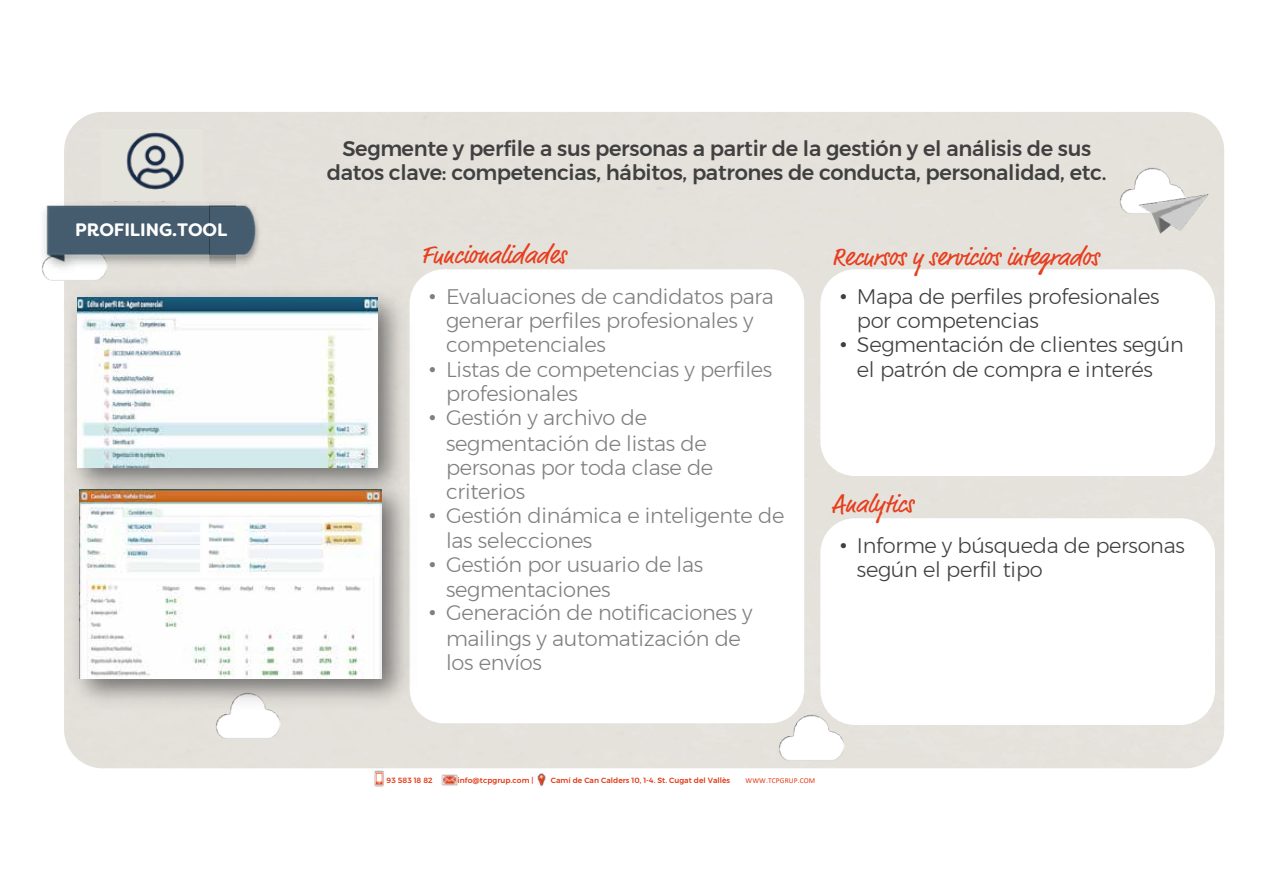
<style>
.page{position:relative;width:1263px;height:893px;background:#fff}
.page>*{position:absolute;margin:0;border:0;box-sizing:border-box;transform-origin:0 0}
.t1{font:25.5px "Market OT";color:#e73e1e}
.t2{font:300 21px "Montserrat";letter-spacing:-.015em;color:#7f7f80}
.t3{font:300 21px/24.2px "Montserrat";letter-spacing:-.015em;color:#404040}
.t4{font:500 21px/24.2px "Montserrat";letter-spacing:-.015em;color:#404040;text-align:center}
.t5{font:700 18px "Filson Soft";letter-spacing:-.005em;color:#fff}
.t6{font:500 7.5px "Montserrat";letter-spacing:.005em;color:#e13713}
.t7{font:7.5px "Calibri";color:#e13713}
.s1{font-family:"Arial";font-weight:400}
</style>
<div class="page">
<img style="left:778px;top:713px;width:67px;height:47px">
<img style="left:42px;top:272px;width:65px;height:8px">
<img style="left:41px;top:201px;width:169px;height:71px">
<img style="left:210px;top:201px;width:51px;height:71px">
<div style="left:410px;top:269px;width:394px;height:454px;background:#fff;border-radius:34px"></div>
<img style="left:372px;top:768px;width:14px;height:19px">
<img style="left:442px;top:775px;width:15px;height:10px">
<svg style="left:537px;top:773px;width:9px;height:13px"></svg>
<img style="left:1119px;top:156px;width:105px;height:91px">
<div style="left:820px;top:518px;width:395px;height:207px;background:#fff;border-radius:34px"></div>
<img style="left:103px;top:201px;width:73px;height:7px">
<img style="left:214px;top:718px;width:67px;height:21px">
<img style="left:64px;top:507px;width:357px;height:211px">
<img style="left:80px;top:507px;width:302px;height:171px">
<img style="left:58px;top:278px;width:359px;height:229px">
<img style="left:78px;top:298px;width:299px;height:169px">
<div style="left:101px;top:130px;width:101px;height:71px;background:#e4e3dc"></div>
<img style="left:126px;top:132px;width:58px;height:58px">
<p class="t5" style="left:75px;top:218px;width:154px">PROFILING.TOOL</p>
<p class="t4" style="left:327px;top:136px;width:781px">Segmente y perfile a sus personas a partir de la gestión y el análisis de sus datos clave: competencias, hábitos, patrones de conducta, personalidad, etc.</p>
<p class="t1" style="left:421px;top:239px;width:146px">Funcionalidades</p>
<p class="t2" style="left:429px;top:280px;width:347px"><span class="s1">!</span> Evaluaciones de candidatos para</p>
<p class="t2" style="left:446px;top:304px;width:309px">generar perfiles profesionales y</p>
<p class="t2" style="left:446px;top:329px;width:161px">competenciales</p>
<p class="t2" style="left:429px;top:354px;width:345px"><span class="s1">!</span> Listas de competencias y perfiles</p>
<p class="t2" style="left:446px;top:378px;width:133px">profesionales</p>
<p class="t2" style="left:429px;top:402px;width:220px"><span class="s1">!</span> Gestión y archivo de</p>
<p class="t2" style="left:446px;top:428px;width:262px">segmentación de listas de</p>
<p class="t2" style="left:446px;top:452px;width:269px">personas por toda clase de</p>
<p class="t2" style="left:446px;top:476px;width:81px">criterios</p>
<p class="t2" style="left:429px;top:500px;width:357px"><span class="s1">!</span> Gestión dinámica e inteligente de</p>
<p class="t2" style="left:446px;top:525px;width:148px">las selecciones</p>
<p class="t2" style="left:429px;top:549px;width:276px"><span class="s1">!</span> Gestión por usuario de las</p>
<p class="t2" style="left:446px;top:573px;width:166px">segmentaciones</p>
<p class="t2" style="left:429px;top:597px;width:325px"><span class="s1">!</span> Generación de notificaciones y</p>
<p class="t2" style="left:446px;top:623px;width:296px">mailings y automatización de</p>
<p class="t2" style="left:446px;top:647px;width:97px">los envíos</p>
<p class="t1" style="left:832px;top:242px;width:268px">Recursos y servicios integrados</p>
<p class="t3" style="left:840px;top:284px;width:321px"><span class="s1">!</span> Mapa de perfiles profesionales</p>
<p class="t3" style="left:857px;top:308px;width:183px">por competencias</p>
<p class="t3" style="left:840px;top:332px;width:346px"><span class="s1">!</span> Segmentación de clientes según</p>
<p class="t3" style="left:857px;top:357px;width:297px">el patrón de compra e interés</p>
<p class="t1" style="left:832px;top:489px;width:83px">Analytics</p>
<p class="t3" style="left:857px;top:533px;width:329px;text-indent:-17px"><span class="s1">!</span> Informe y búsqueda de personas según el perfil tipo</p>
<p class="t6" style="left:387px;top:775px;width:47px">93 583 18 82</p>
<p class="t6" style="left:457px;top:775px;width:78px">info@tcpgrup.com |</p>
<p class="t6" style="left:551px;top:775px;width:181px">Camí de Can Calders 10, 1-4. St. Cugat del Vallès</p>
<p class="t7" style="left:745px;top:776px;width:71px">!!!"#$%&amp;'(%"$)*</p>
</div>
